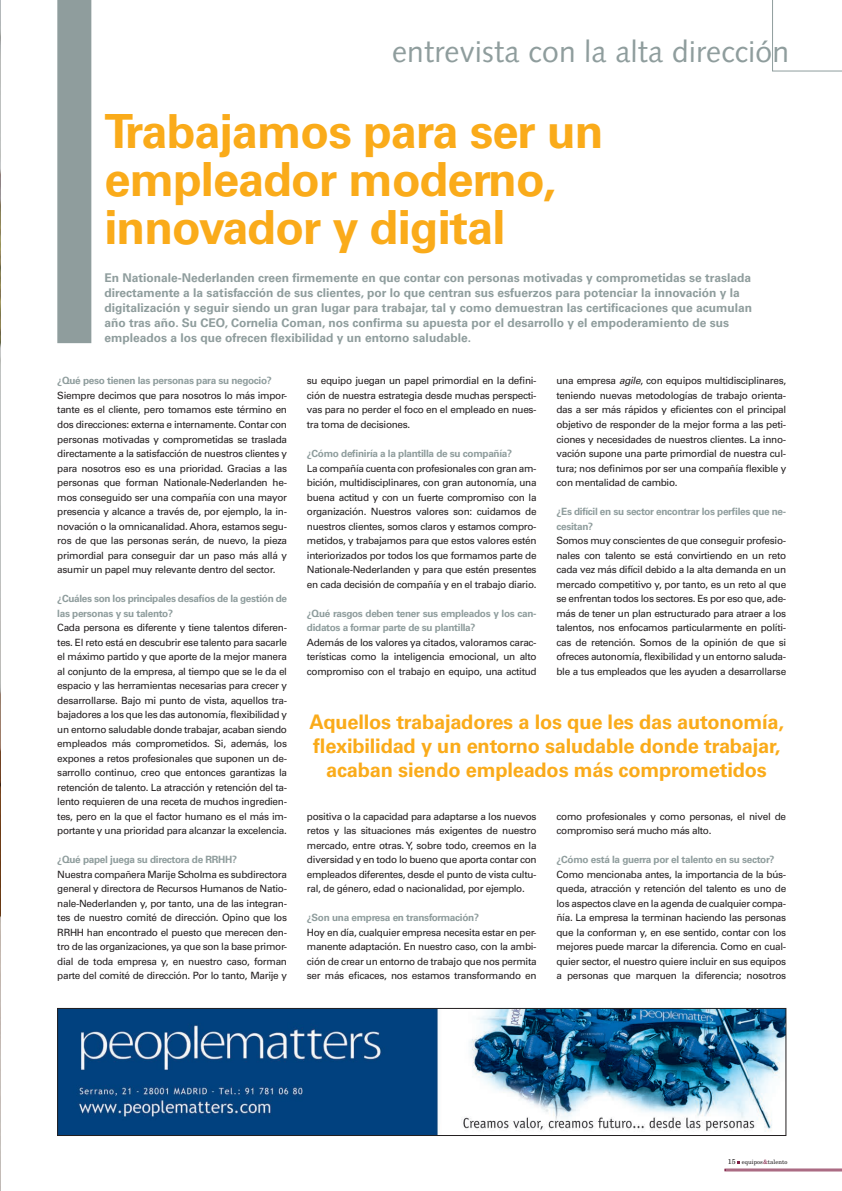
<style>
.page{position:relative;width:842px;height:1191px;background:#fff}
.page>*{position:absolute;margin:0;border:0;box-sizing:border-box;transform-origin:0 0}
._1_Titular_Article_1{font:700 47px/48px "Univers LT";letter-spacing:-.02em;color:#faab1a}
._0_Seccio{font:30px "Syntax LT";letter-spacing:.01em;color:#8f9d9d}
._1_PeopleMatters_Des{font:700 20px/24px "Univers LT";letter-spacing:-.01em;color:#faab1a;text-align:center}
._1_PeopleMatters_Ent{font:700 12px/15px "Univers LT";color:#8f9d9d}
._1_Text{font:10px/14.5px "Univers LT";letter-spacing:-.03em;color:#231f20;text-align:justify}
._1_PeopleMatters_Pre{font:700 10px/14.5px "Univers LT";letter-spacing:-.03em;color:#8f9d9d}
.t1{font:6px "New Century Schlbk LT";color:#231f20}
.s1{font-style:italic}
.s2{font-size:7px}
.s3{color:#802045}
</style>
<div class="page">
<img style="left:59px;top:1009px;width:725px;height:124px">
<div style="left:57px;top:1007px;width:729px;height:128px;border:1px solid #231f20"></div>
<svg style="left:724px;top:1161px;width:118px;height:9px"></svg>
<img style="left:0;top:1px;width:1px;height:1189px">
<div style="left:57px;top:0;width:34px;height:343px;background:#8f9d9d"></div>
<svg style="left:772px;top:0;width:70px;height:71px"></svg>
<p class="_0_Seccio" style="left:392px;top:34px;width:399px">entrevista con la alta dirección</p>
<p class="_1_Titular_Article_1" style="left:104px;top:108px;width:500px">Trabajamos para ser un empleador moderno,</p>
<p class="_1_Titular_Article_1" style="left:104px;top:204px;width:402px">innovador y digital</p>
<p class="_1_PeopleMatters_Ent" style="left:104px;top:270px;width:649px">En Nationale-Nederlanden creen firmemente en que contar con personas motivadas y comprometidas se traslada directamente a la satisfacción de sus clientes, por lo que centran sus esfuerzos para potenciar la innovación y la digitalización y seguir siendo un gran lugar para trabajar, tal y como demuestran las certificaciones que acumulan año tras año. Su CEO, Cornelia Coman, nos confirma su apuesta por el desarrollo y el empoderamiento de sus empleados a los que ofrecen flexibilidad y un entorno saludable.</p>
<p class="_1_PeopleMatters_Pre" style="left:57px;top:373px;width:216px">¿Qué peso tienen las personas para su negocio?</p>
<p class="_1_Text" style="left:57px;top:388px;width:231px">Siempre decimos que para nosotros lo más impor&shy;tante es el cliente, pero tomamos este término en dos direcciones: externa e internamente. Contar con personas motivadas y comprometidas se traslada directamente a la satisfacción de nuestros clientes y para nosotros eso es una prioridad. Gracias a las personas que forman Nationale-Nederlanden he&shy;mos conseguido ser una compañía con una mayor presencia y alcance a través de, por ejemplo, la in&shy;novación o la omnicanalidad. Ahora, estamos segu&shy;ros de que las personas serán, de nuevo, la pieza primordial para conseguir dar un paso más allá y asumir un papel muy relevante dentro del sector.</p>
<p class="_1_PeopleMatters_Pre" style="left:57px;top:591px;width:231px">¿Cuáles son los principales desafíos de la gestión de las personas y su talento?</p>
<p class="_1_Text" style="left:57px;top:620px;width:231px">Cada persona es diferente y tiene talentos diferen&shy;tes. El reto está en descubrir ese talento para sacarle el máximo partido y que aporte de la mejor manera al conjunto de la empresa, al tiempo que se le da el espacio y las herramientas necesarias para crecer y desarrollarse. Bajo mi punto de vista, aquellos tra&shy;bajadores a los que les das autonomía, flexibilidad y un entorno saludable donde trabajar, acaban siendo empleados más comprometidos. Si, además, los expones a retos profesionales que suponen un de&shy;sarrollo continuo, creo que entonces garantizas la retención de talento. La atracción y retención del ta&shy;lento requieren de una receta de muchos ingredien&shy;tes, pero en la que el factor humano es el más im&shy;portante y una prioridad para alcanzar la excelencia.</p>
<p class="_1_PeopleMatters_Pre" style="left:57px;top:852px;width:181px">¿Qué papel juega su directora de RRHH?</p>
<p class="_1_Text" style="left:57px;top:866px;width:231px">Nuestra compañera Marije Scholma es subdirectora general y directora de Recursos Humanos de Natio&shy;nale-Nederlanden y, por tanto, una de las integran&shy;tes de nuestro comité de dirección. Opino que los RRHH han encontrado el puesto que merecen den&shy;tro de las organizaciones, ya que son la base primor&shy;dial de toda empresa y, en nuestro caso, forman parte del comité de dirección. Por lo tanto, Marije y</p>
<p class="_1_Text" style="left:307px;top:373px;width:231px">su equipo juegan un papel primordial en la defini&shy;ción de nuestra estrategia desde muchas perspecti&shy;vas para no perder el foco en el empleado en nues&shy;tra toma de decisiones.</p>
<p class="_1_PeopleMatters_Pre" style="left:307px;top:446px;width:207px">¿Cómo definiría a la plantilla de su compañía?</p>
<p class="_1_Text" style="left:307px;top:460px;width:231px">La compañía cuenta con profesionales con gran am&shy;bición, multidisciplinares, con gran autonomía, una buena actitud y con un fuerte compromiso con la organización. Nuestros valores son: cuidamos de nuestros clientes, somos claros y estamos compro&shy;metidos, y trabajamos para que estos valores estén interiorizados por todos los que formamos parte de Nationale-Nederlanden y para que estén presentes en cada decisión de compañía y en el trabajo diario.</p>
<p class="_1_PeopleMatters_Pre" style="left:307px;top:605px;width:231px">¿Qué rasgos deben tener sus empleados y los can&shy;didatos a formar parte de su plantilla?</p>
<p class="_1_Text" style="left:307px;top:634px;width:231px">Además de los valores ya citados, valoramos carac&shy;terísticas como la inteligencia emocional, un alto compromiso con el trabajo en equipo, una actitud</p>
<p class="_1_Text" style="left:556px;top:373px;width:231px">una empresa <span class="s1">agile</span>, con equipos multidisciplinares, teniendo nuevas metodologías de trabajo orienta&shy;das a ser más rápidos y eficientes con el principal objetivo de responder de la mejor forma a las peti&shy;ciones y necesidades de nuestros clientes. La inno&shy;vación supone una parte primordial de nuestra cul&shy;tura; nos definimos por ser una compañía flexible y con mentalidad de cambio.</p>
<p class="_1_PeopleMatters_Pre" style="left:556px;top:504px;width:231px">¿Es difícil en su sector encontrar los perfiles que ne&shy;cesitan?</p>
<p class="_1_Text" style="left:556px;top:533px;width:231px">Somos muy conscientes de que conseguir profesio&shy;nales con talento se está convirtiendo en un reto cada vez más difícil debido a la alta demanda en un mercado competitivo y, por tanto, es un reto al que se enfrentan todos los sectores. Es por eso que, ade&shy;más de tener un plan estructurado para atraer a los talentos, nos enfocamos particularmente en políti&shy;cas de retención. Somos de la opinión de que si ofreces autonomía, flexibilidad y un entorno saluda&shy;ble a tus empleados que les ayuden a desarrollarse</p>
<p class="_1_PeopleMatters_Des" style="left:309px;top:710px;width:476px">Aquellos trabajadores a los que les das autonomía, flexibilidad y un entorno saludable donde trabajar, acaban siendo empleados más comprometidos</p>
<p class="_1_Text" style="left:556px;top:808px;width:231px">como profesionales y como personas, el nivel de compromiso será mucho más alto.</p>
<p class="_1_PeopleMatters_Pre" style="left:556px;top:852px;width:219px">¿Cómo está la guerra por el talento en su sector?</p>
<p class="_1_Text" style="left:556px;top:866px;width:231px">Como mencionaba antes, la importancia de la bús&shy;queda, atracción y retención del talento es uno de los aspectos clave en la agenda de cualquier compa&shy;ñía. La empresa la terminan haciendo las personas que la conforman y, en ese sentido, contar con los mejores puede marcar la diferencia. Como en cual&shy;quier sector, el nuestro quiere incluir en sus equipos a personas que marquen la diferencia; nosotros</p>
<p class="_1_Text" style="left:307px;top:808px;width:231px">positiva o la capacidad para adaptarse a los nuevos retos y las situaciones más exigentes de nuestro mercado, entre otras. Y, sobre todo, creemos en la diversidad y en todo lo bueno que aporta contar con empleados diferentes, desde el punto de vista cultu&shy;ral, de género, edad o nacionalidad, por ejemplo.</p>
<p class="_1_PeopleMatters_Pre" style="left:307px;top:910px;width:174px">¿Son una empresa en transformación?</p>
<p class="_1_Text" style="left:307px;top:924px;width:231px">Hoy en día, cualquier empresa necesita estar en per&shy;manente adaptación. En nuestro caso, con la ambi&shy;ción de crear un entorno de trabajo que nos permita ser más eficaces, nos estamos transformando en</p>
<p class="t1" style="left:728px;top:1158px;width:61px"><span class="s2">15</span> equipos<span class="s3">&amp;</span>talento</p>
</div>
